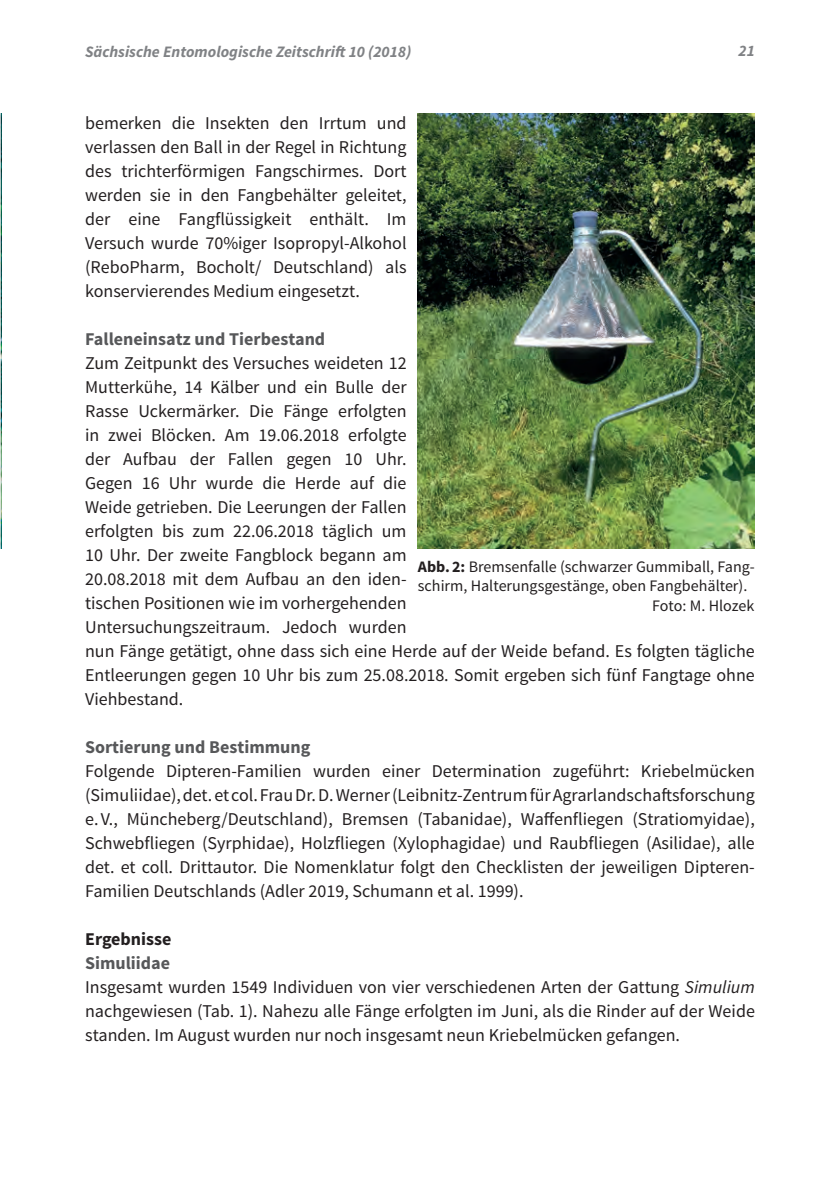
<style>
.page{position:relative;width:840px;height:1191px;background:#fff}
.page>*{position:absolute;margin:0;border:0;box-sizing:border-box;transform-origin:0 0}
.t1{font:18px/24px "Source Sans Pro";color:#231f20;text-align:justify}
.t2{font:700 18px "Source Sans Pro";color:#57585a}
.t3{font:700 18px "Source Sans Pro";color:#231f20}
.t4{font:16px "Source Sans Pro";color:#231f20}
.t5{font:italic 700 16px "Source Sans Pro";color:#808285}
.s1{font-weight:700;color:#57585a}
.s2{font-style:italic}
.s3{font-weight:700}
</style>
<div class="page">
<img style="left:0;top:113px;width:1px;height:436px">
<img style="left:417px;top:113px;width:337px;height:436px">
<p class="t5" style="left:85px;top:42px;width:327px">Sächsische Entomologische Zeitschrift 10 (2018)</p>
<p class="t5" style="left:738px;top:40px;width:18px">21</p>
<p class="t1" style="left:85px;top:111px;width:323px">bemerken die Insekten den Irrtum und verlassen den Ball in der Regel in Richtung des trichterförmigen Fangschirmes. Dort werden sie in den Fangbehälter geleitet, der eine Fangflüssigkeit enthält. Im Versuch wurde 70%iger Isopropyl-Alkohol (ReboPharm, Bocholt/ Deutschland) als konservierendes Medium eingesetzt.</p>
<p class="t2" style="left:85px;top:327px;width:241px">Falleneinsatz und Tierbestand</p>
<p class="t1" style="left:85px;top:351px;width:670px;text-align:left">Zum Zeitpunkt des Versuches weideten 12<br>Mutterkühe, 14 Kälber und ein Bulle der<br>Rasse Uckermärker. Die Fänge erfolgten<br>in zwei Blöcken. Am 19.06.2018 erfolgte<br>der Aufbau der Fallen gegen 10 Uhr.<br>Gegen 16 Uhr wurde die Herde auf die<br>Weide getrieben. Die Leerungen der Fallen<br>erfolgten bis zum 22.06.2018 täglich um<br>10 Uhr. Der zweite Fangblock begann am<br>20.08.2018 mit dem Aufbau an den iden-<br>tischen Positionen wie im vorhergehenden<br>Untersuchungszeitraum. Jedoch wurden<br>nun Fänge getätigt, ohne dass sich eine Herde auf der Weide befand. Es folgten tägliche Entleerungen gegen 10 Uhr bis zum 25.08.2018. Somit ergeben sich fünf Fangtage ohne Viehbestand.</p>
<p class="t2" style="left:85px;top:735px;width:227px">Sortierung und Bestimmung</p>
<p class="t1" style="left:85px;top:759px;width:670px">Folgende Dipteren-Familien wurden einer Determination zugeführt: Kriebelmücken (Simuliidae), det. et col. Frau Dr. D. Werner (Leibnitz-Zentrum für Agrarlandschaftsforschung e.V., Müncheberg/Deutschland), Bremsen (Tabanidae), Waffenfliegen (Stratiomyidae), Schwebfliegen (Syrphidae), Holzfliegen (Xylophagidae) und Raubfliegen (Asilidae), alle det. et coll. Drittautor. Die Nomenklatur folgt den Checklisten der jeweiligen Dipteren-Familien Deutschlands (Adler 2019, Schumann et al. 1999).</p>
<p class="t3" style="left:85px;top:927px;width:88px">Ergebnisse</p>
<p class="t1" style="left:85px;top:951px;width:671px;text-align:left"><span class="s1">Simuliidae<br></span>Insgesamt wurden 1549 Individuen von vier verschiedenen Arten der Gattung <span class="s2">Simulium </span>nachgewiesen (Tab. 1). Nahezu alle Fänge erfolgten im Juni, als die Rinder auf der Weide standen. Im August wurden nur noch insgesamt neun Kriebelmücken gefangen.</p>
<p class="t4" style="left:417px;top:557px;width:337px"><span class="s3">Abb.2:</span> Bremsenfalle (schwarzer Gummiball, Fang-</p>
<p class="t4" style="left:417px;top:576px;width:331px">schirm, Halterungsgestänge, oben Fangbehälter).</p>
<p class="t4" style="left:652px;top:595px;width:103px">Foto: M. Hlozek</p>
</div>
